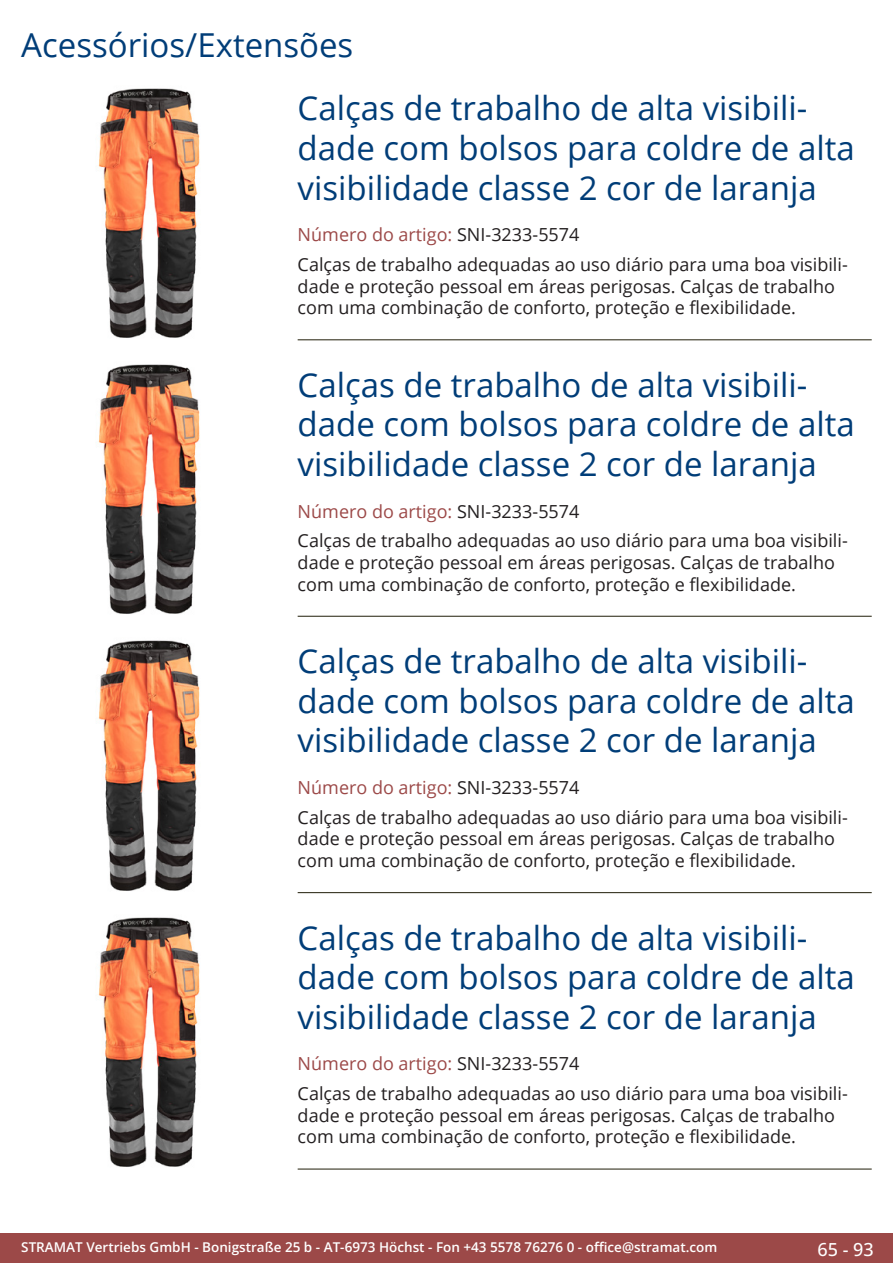
<style>
.page{position:relative;width:893px;height:1263px;background:#fff}
.page>*{position:absolute;margin:0;border:0;box-sizing:border-box;transform-origin:0 0}
.Produkttitel{font:33px/39.6px "Open Sans";color:#003d78}
.RastTitel{font:33px "Open Sans";color:#003d78}
.Beschreibung_Text{font:18px/21.6px "Open Sans";color:#231f20}
.TechDaten_Überschrif{font:18px "Open Sans";color:#9c4948}
.t1{font:500 18px "Open Sans";color:#fff}
.t2{font:600 13.5px "Open Sans";color:#fff}
.s1{color:#231f20}
</style>
<div class="page">
<div style="left:0;top:1233px;width:893px;height:30px;background:#9c4948"></div>
<hr style="left:298px;top:340px;width:574px;height:1px;background:#201d08">
<hr style="left:298px;top:616px;width:574px;height:1px;background:#201d08">
<hr style="left:298px;top:892px;width:574px;height:1px;background:#201d08">
<hr style="left:298px;top:1169px;width:574px;height:1px;background:#201d08">
<img style="left:98px;top:88px;width:102px;height:250px">
<img style="left:98px;top:364px;width:102px;height:250px">
<img style="left:98px;top:640px;width:102px;height:251px">
<img style="left:98px;top:917px;width:102px;height:250px">
<p class="RastTitel" style="left:21px;top:22px;width:334px">Acessórios/Extensões</p>
<p class="Produkttitel" style="left:298px;top:88px;width:559px">Calças de trabalho de alta visibili&shy;dade com bolsos para coldre de alta visibilidade classe 2 cor de laranja</p>
<p class="TechDaten_Überschrif" style="left:298px;top:222px;width:283px">Número do artigo: <span class="s1">SNI-3233-5574</span></p>
<p class="Beschreibung_Text" style="left:298px;top:253px;width:552px">Calças de trabalho adequadas ao uso diário para uma boa visibili&shy;dade e proteção pessoal em áreas perigosas. Calças de trabalho com uma combinação de conforto, proteção e flexibilidade.</p>
<p class="Produkttitel" style="left:298px;top:364px;width:559px">Calças de trabalho de alta visibili&shy;dade com bolsos para coldre de alta visibilidade classe 2 cor de laranja</p>
<p class="TechDaten_Überschrif" style="left:298px;top:499px;width:283px">Número do artigo: <span class="s1">SNI-3233-5574</span></p>
<p class="Beschreibung_Text" style="left:298px;top:530px;width:552px">Calças de trabalho adequadas ao uso diário para uma boa visibili&shy;dade e proteção pessoal em áreas perigosas. Calças de trabalho com uma combinação de conforto, proteção e flexibilidade.</p>
<p class="Produkttitel" style="left:298px;top:640px;width:559px">Calças de trabalho de alta visibili&shy;dade com bolsos para coldre de alta visibilidade classe 2 cor de laranja</p>
<p class="TechDaten_Überschrif" style="left:298px;top:775px;width:283px">Número do artigo: <span class="s1">SNI-3233-5574</span></p>
<p class="Beschreibung_Text" style="left:298px;top:806px;width:552px">Calças de trabalho adequadas ao uso diário para uma boa visibili&shy;dade e proteção pessoal em áreas perigosas. Calças de trabalho com uma combinação de conforto, proteção e flexibilidade.</p>
<p class="Produkttitel" style="left:298px;top:917px;width:559px">Calças de trabalho de alta visibili&shy;dade com bolsos para coldre de alta visibilidade classe 2 cor de laranja</p>
<p class="TechDaten_Überschrif" style="left:298px;top:1051px;width:283px">Número do artigo: <span class="s1">SNI-3233-5574</span></p>
<p class="Beschreibung_Text" style="left:298px;top:1082px;width:552px">Calças de trabalho adequadas ao uso diário para uma boa visibili&shy;dade e proteção pessoal em áreas perigosas. Calças de trabalho com uma combinação de conforto, proteção e flexibilidade.</p>
<p class="t2" style="left:21px;top:1238px;width:698px">STRAMAT Vertriebs GmbH - Bonigstraße 25 b - AT-6973 Höchst - Fon +43 5578 76276 0 - office@stramat.com</p>
<p class="t1" style="left:817px;top:1237px;width:58px">65 - 93</p>
</div>
